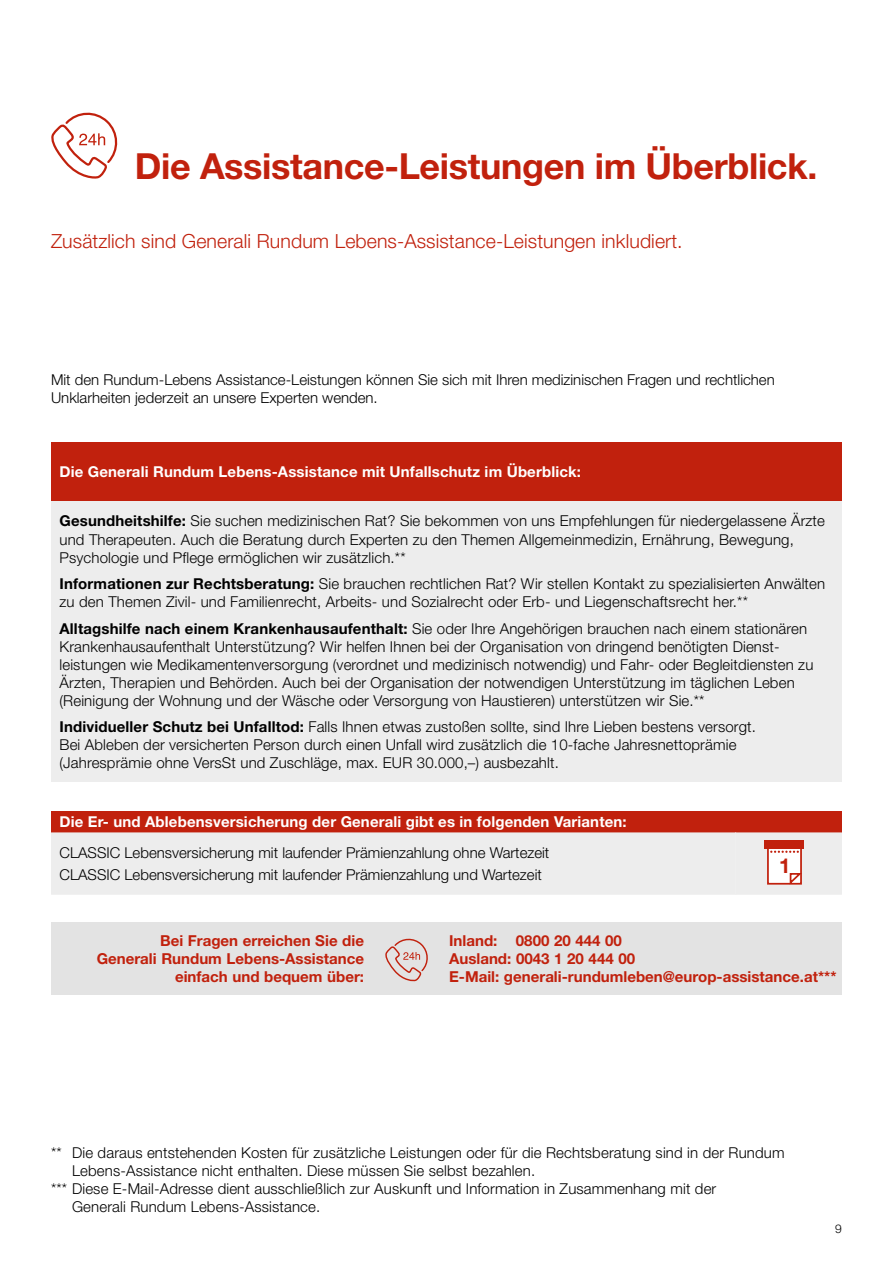
<style>
.page{position:relative;width:893px;height:1263px;background:#fff}
.page>*{position:absolute;margin:0;border:0;box-sizing:border-box;transform-origin:0 0}
.t1{font:700 36px "Helvetica Neue LT Std";letter-spacing:-.01em;color:#c1210d}
.t2{font:700 20.55px "Helvetica Neue";color:#c1210d}
.t3{font:300 19.5px "Helvetica Neue LT Std";letter-spacing:.005em;color:#c1210d}
.t4{font:700 15.15px/18px "Helvetica Neue LT Std";color:#c1210d}
.t5{font:300 15px/18px "Helvetica Neue LT Std";letter-spacing:.01em;color:#000}
.t6{font:700 15px "Helvetica Neue LT Std";letter-spacing:.01em;color:#fff}
.t7{font:300 12px "Helvetica Neue LT Std";color:#000}
.s1{font-weight:700}
</style>
<div class="page">
<div style="left:51px;top:922px;width:791px;height:72px;background:#e3e3e3"></div>
<svg style="left:385px;top:939px;width:43px;height:42px"></svg>
<svg style="left:51px;top:113px;width:66px;height:66px"></svg>
<div style="left:51px;top:811px;width:791px;height:21px;background:#c1210d"></div>
<div style="left:51px;top:832px;width:791px;height:63px;background:#ededed"></div>
<hr style="left:735px;top:832px;width:1px;height:63px;background:#f0f0f0">
<div style="left:768px;top:847px;width:33px;height:37px;background:#fff"></div>
<div style="left:767px;top:846px;width:35px;height:39px;border:2px solid #c1210d"></div>
<div style="left:765px;top:841px;width:39px;height:8px;background:#c1210d"></div>
<svg style="left:788px;top:872px;width:16px;height:13px"></svg>
<svg style="left:770px;top:851px;width:29px;height:2px"></svg>
<div style="left:51px;top:442px;width:791px;height:60px;background:#c1210d"></div>
<div style="left:51px;top:502px;width:791px;height:280px;background:#ededed"></div>
<h1 class="t1" style="left:135px;top:143px;width:684px">Die Assistance-Leistungen im Überblick.</h1>
<h3 class="t3" style="left:51px;top:229px;width:633px">Zusätzlich sind Generali Rundum Lebens-Assistance-Leistungen inkludiert.</h3>
<p class="t5" style="left:51px;top:370px;width:725px">Mit den Rundum-Lebens Assistance-Leistungen können Sie sich mit Ihren medizinischen Fragen und rechtlichen<br>Unklarheiten jederzeit an unsere Experten wenden.</p>
<p class="t6" style="left:60px;top:462px;width:523px">Die Generali Rundum Lebens-Assistance mit Unfallschutz im Überblick:</p>
<p class="t5" style="left:60px;top:512px;width:767px"><span class="s1">Gesundheitshilfe:</span> Sie suchen medizinischen Rat? Sie bekommen von uns Empfehlungen für niedergelassene Ärzte und Therapeuten. Auch die Beratung durch Experten zu den Themen Allgemeinmedizin, Ernährung, Bewegung,<br>Psychologie und Pflege ermöglichen wir zusätzlich.**</p>
<p class="t5" style="left:60px;top:574px;width:767px"><span class="s1">Informationen zur Rechtsberatung:</span> Sie brauchen rechtlichen Rat? Wir stellen Kontakt zu spezialisierten Anwälten zu den Themen Zivil- und Familienrecht, Arbeits- und Sozialrecht oder Erb- und Liegenschaftsrecht her.**</p>
<p class="t5" style="left:60px;top:619px;width:755px"><span class="s1">Alltagshilfe nach einem Krankenhausaufenthalt:</span> Sie oder Ihre Angehörigen brauchen nach einem stationären Krankenhausaufenthalt Unterstützung? Wir helfen Ihnen bei der Organisation von dringend benötigten Dienst&shy;leistungen wie Medikamentenversorgung (verordnet und medizinisch notwendig) und Fahr- oder Begleitdiensten zu Ärzten, Therapien und Behörden. Auch bei der Organisation der notwendigen Unterstützung im täglichen Leben (Reinigung der Wohnung und der Wäsche oder Versorgung von Haustieren) unterstützen wir Sie.**</p>
<p class="t5" style="left:60px;top:717px;width:698px"><span class="s1">Individueller Schutz bei Unfalltod:</span> Falls Ihnen etwas zustoßen sollte, sind Ihre Lieben bestens versorgt.<br>Bei Ableben der versicherten Person durch einen Unfall wird zusätzlich die 10-fache Jahresnettoprämie (Jahresprämie ohne VersSt und Zuschläge, max. EUR 30.000,–) ausbezahlt.</p>
<p class="t6" style="left:60px;top:812px;width:569px">Die Er- und Ablebensversicherung der Generali gibt es in folgenden Varianten:</p>
<p class="t5" style="left:60px;top:841px;width:491px;line-height:22.2px">CLASSIC Lebensversicherung mit laufender Prämienzahlung ohne Wartezeit<br>CLASSIC Lebensversicherung mit laufender Prämienzahlung und Wartezeit</p>
<h2 class="t2" style="left:779px;top:849px;width:13px">1</h2>
<p class="t4" style="left:97px;top:931px;width:269px;text-align:right">Bei Fragen erreichen Sie die<br>Generali Rundum Lebens-Assistance einfach und bequem über:</p>
<p class="t4" style="left:449px;top:931px;width:389px">Inland: 0800 20 444 00<br>Ausland: 0043 1 20 444 00<br>E-Mail: generali-rundumleben@europ-assistance.at***</p>
<p class="t5" style="left:51px;top:1144px;width:735px">** Die daraus entstehenden Kosten für zusätzliche Leistungen oder für die Rechtsberatung sind in der Rundum</p>
<p class="t5" style="left:72px;top:1162px;width:465px">Lebens-Assistance nicht enthalten. Diese müssen Sie selbst bezahlen.</p>
<p class="t5" style="left:51px;top:1180px;width:667px">*** Diese E-Mail-Adresse dient ausschließlich zur Auskunft und Information in Zusammenhang mit der</p>
<p class="t5" style="left:72px;top:1198px;width:250px">Generali Rundum Lebens-Assistance.</p>
<p class="t7" style="left:835px;top:1222px;width:8px">9</p>
</div>
